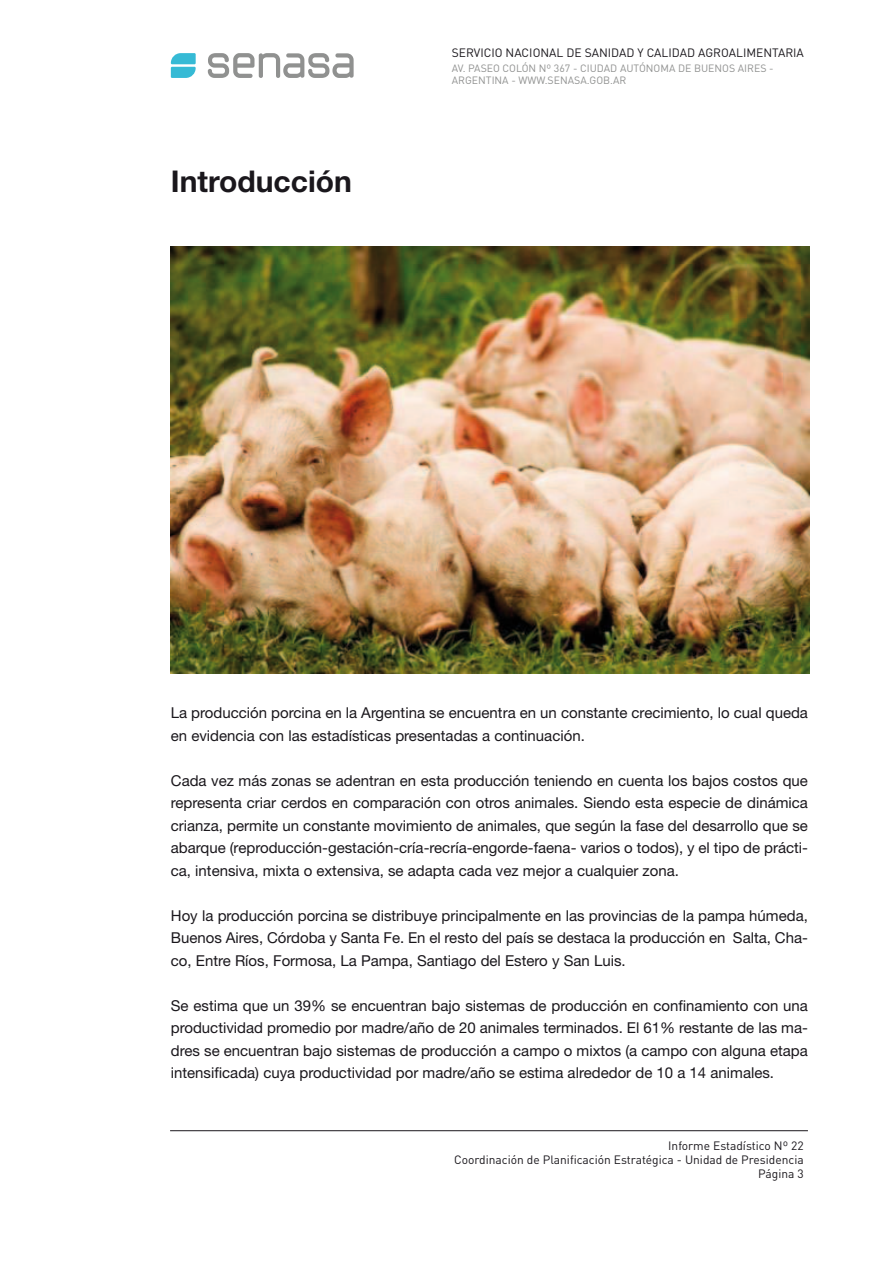
<style>
.page{position:relative;width:893px;height:1263px;background:#fff}
.page>*{position:absolute;margin:0;border:0;box-sizing:border-box;transform-origin:0 0}
.t1{font:700 30px "Helvetica Neue LT Std";color:#1a171c}
.t2{font:15px/22.5px "Helvetica Neue LT Std";color:#1a171c;text-align:justify}
.t3{font:12px/14px "DIN Pro";color:#1a171c;text-align:right}
.t4{font:10.5px/12px "DIN Pro";color:#909190}
</style>
<div class="page">
<svg style="left:208px;top:53px;width:146px;height:25px"></svg>
<svg style="left:171px;top:53px;width:25px;height:25px"></svg>
<hr style="left:170px;top:1130px;width:638px;height:1px;background:#1a171c">
<img style="left:171px;top:247px;width:639px;height:426px">
<h1 class="t1" style="left:171px;top:162px;width:183px">Introducción</h1>
<p class="t3" style="left:452px;top:45px;width:354px">SERVICIO NACIONAL DE SANIDAD Y CALIDAD AGROALIMENTARIA</p>
<p class="t4" style="left:452px;top:61px;width:323px">AV. PASEO COLÓN Nº 367 - CIUDAD AUTÓNOMA DE BUENOS AIRES -<br>ARGENTINA - WWW.SENASA.GOB.AR</p>
<p class="t2" style="left:171px;top:701px;width:639px">La producción porcina en la Argentina se encuentra en un constante crecimiento, lo cual queda en evidencia con las estadísticas presentadas a continuación.</p>
<p class="t2" style="left:171px;top:769px;width:639px">Cada vez más zonas se adentran en esta producción teniendo en cuenta los bajos costos que representa criar cerdos en comparación con otros animales. Siendo esta especie de dinámica crianza, permite un constante movimiento de animales, que según la fase del desarrollo que se abarque (reproducción-gestación-cría-recría-engorde-faena- varios o todos), y el tipo de prácti&shy;ca, intensiva, mixta o extensiva, se adapta cada vez mejor a cualquier zona.</p>
<p class="t2" style="left:171px;top:904px;width:638px">Hoy la producción porcina se distribuye principalmente en las provincias de la pampa húmeda, Buenos Aires, Córdoba y Santa Fe. En el resto del país se destaca la producción en Salta, Cha&shy;co, Entre Ríos, Formosa, La Pampa, Santiago del Estero y San Luis.</p>
<p class="t2" style="left:171px;top:994px;width:639px">Se estima que un 39% se encuentran bajo sistemas de producción en confinamiento con una productividad promedio por madre/año de 20 animales terminados. El 61% restante de las ma&shy;dres se encuentran bajo sistemas de producción a campo o mixtos (a campo con alguna etapa intensificada) cuya productividad por madre/año se estima alrededor de 10 a 14 animales.</p>
<p class="t3" style="left:454px;top:1138px;width:351px">Informe Estadístico Nº 22<br>Coordinación de Planificación Estratégica - Unidad de Presidencia<br>Página 3</p>
</div>
